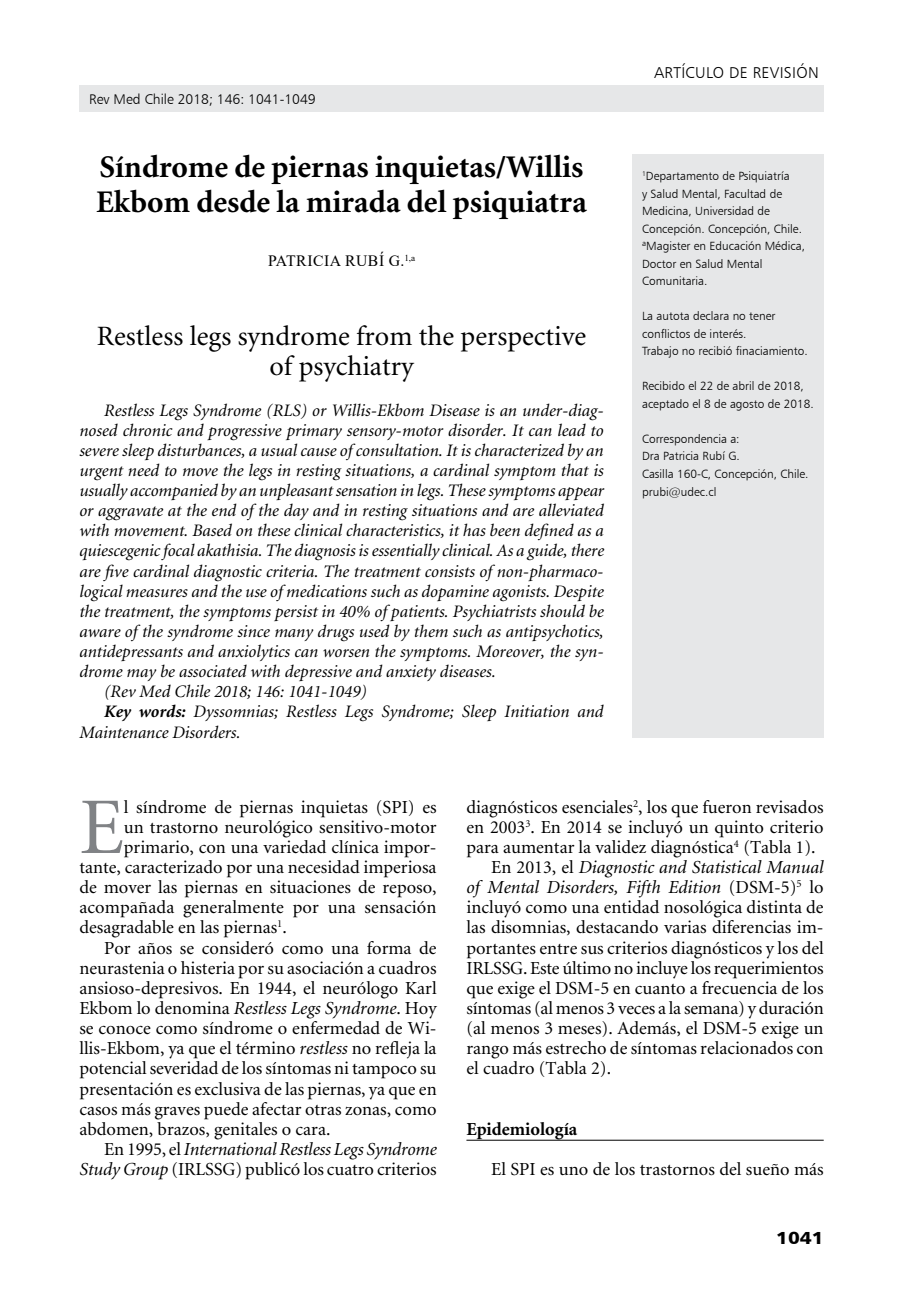
<style>
.page{position:relative;width:918px;height:1315px;background:#fff}
.page>*{position:absolute;margin:0;border:0;box-sizing:border-box;transform-origin:0 0}
.t1{font:80.33px "Minion";color:#808285}
.t2{font:700 31.5px/35px "Minion";color:#000}
.t3{font:28px/29.8px "Minion";color:#000;text-align:center}
.t4{font:18.38px "Minion";color:#000}
.t5{font:italic 18.38px "Minion";color:#000}
.t6{font:700 18.38px "Minion";color:#000}
.t7{font:italic 17.5px "Minion";color:#000}
.t8{font:17.5px "Humanist 777 BT Black B";color:#000;scale:1.1 1}
.t9{font:15.75px "Humanist 777 BT Light B";color:#000}
.t10{font:15.75px "Times New Roman";letter-spacing:.035em;color:#000}
.t11{font:14px "Humanist 777 BT Light B";color:#000}
.t12{font:11.9px/17.5px "Humanist 777 BT Light B";color:#000}
.s1{font-weight:700}
.s2{font-style:normal}
.s3{font-style:italic}
</style>
<div class="page">
<div style="left:79px;top:85px;width:744px;height:26px;background:#e6e7e8"></div>
<div style="left:632px;top:154px;width:191px;height:583px;background:#e6e7e8"></div>
<hr style="left:466px;top:1139px;width:357px;height:1px;background:#000">
<p class="t11" style="left:89px;top:90px;width:228px">Rev Med Chile 2018; 146: 1041-1049</p>
<h2 class="t2" style="left:96px;top:151px;width:492px">Síndrome de piernas inquietas/Willis<br>Ekbom desde la mirada del psiquiatra</h2>
<p class="t10" style="left:268px;top:250px;width:149px">PATRICIA RUBÍ G.<sup>1,A</sup></p>
<h3 class="t3" style="left:97px;top:323px;width:491px">Restless legs syndrome from the perspective of psychiatry</h3>
<p class="t7" style="left:104px;top:401px;width:501px">Restless Legs Syndrome (RLS) or Willis-Ekbom Disease is an under-diag-</p>
<p class="t7" style="left:79px;top:421px;width:526px">nosed chronic and progressive primary sensory-motor disorder. It can lead to</p>
<p class="t7" style="left:79px;top:441px;width:526px">severe sleep disturbances, a usual cause of consultation. It is characterized by an</p>
<p class="t7" style="left:79px;top:462px;width:526px">urgent need to move the legs in resting situations, a cardinal symptom that is</p>
<p class="t7" style="left:79px;top:482px;width:526px">usually accompanied by an unpleasant sensation in legs. These symptoms appear</p>
<p class="t7" style="left:79px;top:502px;width:526px">or aggravate at the end of the day and in resting situations and are alleviated</p>
<p class="t7" style="left:79px;top:522px;width:526px">with movement. Based on these clinical characteristics, it has been defined as a</p>
<p class="t7" style="left:79px;top:542px;width:526px">quiescegenic focal akathisia. The diagnosis is essentially clinical. As a guide, there</p>
<p class="t7" style="left:79px;top:562px;width:526px">are five cardinal diagnostic criteria. The treatment consists of non-pharmaco-</p>
<p class="t7" style="left:79px;top:582px;width:526px">logical measures and the use of medications such as dopamine agonists. Despite</p>
<p class="t7" style="left:79px;top:602px;width:526px">the treatment, the symptoms persist in 40% of patients. Psychiatrists should be</p>
<p class="t7" style="left:79px;top:623px;width:526px">aware of the syndrome since many drugs used by them such as antipsychotics,</p>
<p class="t7" style="left:79px;top:643px;width:526px">antidepressants and anxiolytics can worsen the symptoms. Moreover, the syn-</p>
<p class="t7" style="left:79px;top:663px;width:418px">drome may be associated with depressive and anxiety diseases.</p>
<p class="t7" style="left:104px;top:683px;width:264px">(Rev Med Chile 2018; 146: 1041-1049)</p>
<p class="t7" style="left:104px;top:703px;width:501px"><span class="s1">Key words:</span> Dyssomnias; Restless Legs Syndrome; Sleep Initiation and</p>
<p class="t7" style="left:79px;top:723px;width:163px">Maintenance Disorders.</p>
<p class="t9" style="left:654px;top:63px;width:10px">artículoderevisión</p>
<p class="t12" style="left:642px;top:167px;width:164px"><sup>1</sup>Departamento de Psiquiatría<br>y Salud Mental, Facultad de<br>Medicina, Universidad de<br>Concepción. Concepción, Chile. <sup>a</sup>Magister en Educación Médica,<br>Doctor en Salud Mental<br>Comunitaria.</p>
<p class="t12" style="left:642px;top:307px;width:167px">La autota declara no tener conflictos de interés.<br>Trabajo no recibió finaciamiento.</p>
<p class="t12" style="left:642px;top:377px;width:173px">Recibido el 22 de abril de 2018, aceptado el 8 de agosto de 2018.</p>
<p class="t12" style="left:642px;top:430px;width:168px">Correspondencia a:<br>Dra Patricia Rubí G.<br>Casilla 160-C, Concepción, Chile. prubi@udec.cl</p>
<h1 class="t1" style="left:79px;top:787px;width:46px">E</h1>
<p class="t4" style="left:124px;top:798px;width:314px">l síndrome de piernas inquietas (SPI) es</p>
<p class="t4" style="left:124px;top:818px;width:314px">un trastorno neurológico sensitivo-motor</p>
<p class="t4" style="left:124px;top:838px;width:314px">primario, con una variedad clínica impor-</p>
<p class="t4" style="left:79px;top:858px;width:359px">tante, caracterizado por una necesidad imperiosa</p>
<p class="t4" style="left:79px;top:878px;width:359px">de mover las piernas en situaciones de reposo,</p>
<p class="t4" style="left:79px;top:898px;width:359px">acompañada generalmente por una sensación</p>
<p class="t4" style="left:79px;top:918px;width:209px">desagradable en las piernas<sup>1</sup>.</p>
<p class="t4" style="left:104px;top:938px;width:334px">Por años se consideró como una forma de</p>
<p class="t4" style="left:79px;top:959px;width:359px">neurastenia o histeria por su asociación a cuadros</p>
<p class="t4" style="left:79px;top:979px;width:359px">ansioso-depresivos. En 1944, el neurólogo Karl</p>
<p class="t5" style="left:79px;top:999px;width:359px"><span class="s2">Ekbom lo denomina</span> Restless Legs Syndrome<span class="s2">. Hoy</span></p>
<p class="t4" style="left:79px;top:1019px;width:359px">se conoce como síndrome o enfermedad de Wi-</p>
<p class="t4" style="left:79px;top:1039px;width:359px">llis-Ekbom, ya que el término <span class="s3">restless</span> no refleja la</p>
<p class="t4" style="left:79px;top:1059px;width:358px">potencial severidad de los síntomas ni tampoco su</p>
<p class="t4" style="left:79px;top:1079px;width:359px">presentación es exclusiva de las piernas, ya que en</p>
<p class="t4" style="left:79px;top:1099px;width:359px">casos más graves puede afectar otras zonas, como</p>
<p class="t4" style="left:79px;top:1119px;width:253px">abdomen, brazos, genitales o cara.</p>
<p class="t5" style="left:104px;top:1140px;width:334px"><span class="s2">En 1995, el</span> International Restless Legs Syndrome</p>
<p class="t4" style="left:79px;top:1160px;width:359px"><span class="s3">Study Group</span> (IRLSSG) publicó los cuatro criterios</p>
<p class="t4" style="left:466px;top:798px;width:359px">diagnósticos esenciales<sup>2</sup>, los que fueron revisados</p>
<p class="t4" style="left:466px;top:818px;width:359px">en 2003<sup>3</sup>. En 2014 se incluyó un quinto criterio</p>
<p class="t4" style="left:466px;top:838px;width:351px">para aumentar la validez diagnóstica<sup>4</sup> (Tabla 1).</p>
<p class="t5" style="left:491px;top:858px;width:334px"><span class="s2">En 2013, el</span> Diagnostic and Statistical Manual</p>
<p class="t5" style="left:466px;top:878px;width:359px">of Mental Disorders, Fifth Edition <span class="s2">(DSM-5)</span><sup>5</sup> <span class="s2">lo</span></p>
<p class="t4" style="left:466px;top:898px;width:359px">incluyó como una entidad nosológica distinta de</p>
<p class="t4" style="left:466px;top:918px;width:359px">las disomnias, destacando varias diferencias im-</p>
<p class="t4" style="left:466px;top:938px;width:359px">portantes entre sus criterios diagnósticos y los del</p>
<p class="t4" style="left:466px;top:959px;width:359px">IRLSSG. Este último no incluye los requerimientos</p>
<p class="t4" style="left:466px;top:979px;width:359px">que exige el DSM-5 en cuanto a frecuencia de los</p>
<p class="t4" style="left:466px;top:999px;width:359px">síntomas (al menos 3 veces a la semana) y duración</p>
<p class="t4" style="left:466px;top:1019px;width:359px">(al menos 3 meses). Además, el DSM-5 exige un</p>
<p class="t4" style="left:466px;top:1039px;width:359px">rango más estrecho de síntomas relacionados con</p>
<p class="t4" style="left:466px;top:1059px;width:146px">el cuadro (Tabla 2).</p>
<p class="t6" style="left:466px;top:1119px;width:112px">Epidemiología</p>
<p class="t4" style="left:491px;top:1160px;width:334px">El SPI es uno de los trastornos del sueño más</p>
<p class="t8" style="left:776px;top:1226px;width:45px">1041</p>
</div>
